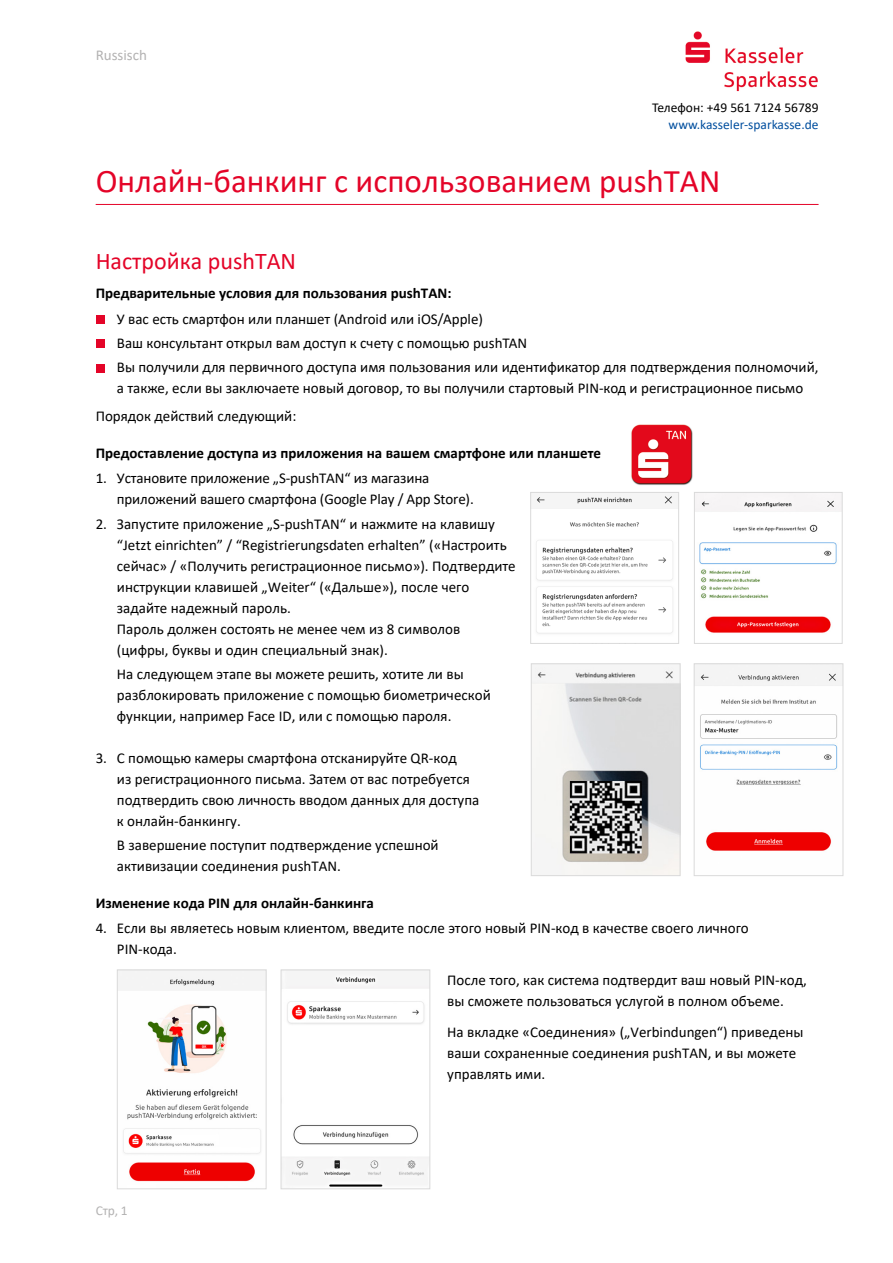
<style>
.page{position:relative;width:893px;height:1263px;background:#fff}
.page>*{position:absolute;margin:0;border:0;box-sizing:border-box;transform-origin:0 0}
.t1{font:33px "Calibri";color:#e40428}
.t2{font:24px "Calibri";color:#e40428}
.t3{font:15px/21px "Calibri";color:#000}
.t4{font:700 15px "Calibri";color:#000}
.t5{font:15px "Calibri";color:#b3b2b2}
.t6{font:13.5px "Calibri";color:#004e9e}
.t7{font:13.5px "Calibri";color:#000}
.t8{font:13.5px "Calibri";color:#b3b2b2}
</style>
<div class="page">
<hr style="left:96px;top:204px;width:723px;height:1px;background:#e40428">
<img style="left:685px;top:31px;width:133px;height:61px">
<div style="left:96px;top:315px;width:9px;height:9px;background:#e40428"></div>
<div style="left:96px;top:339px;width:9px;height:9px;background:#e40428"></div>
<div style="left:96px;top:364px;width:9px;height:9px;background:#e40428"></div>
<img style="left:631px;top:424px;width:62px;height:61px">
<img style="left:532px;top:496px;width:145px;height:138px">
<div style="left:530px;top:492px;width:149px;height:152px;border:1px solid #dadada"></div>
<img style="left:696px;top:494px;width:145px;height:139px">
<div style="left:694px;top:492px;width:149px;height:152px;border:1px solid #dadada"></div>
<img style="left:533px;top:667px;width:145px;height:207px">
<div style="left:531px;top:663px;width:149px;height:213px;border:1px solid #dadada"></div>
<img style="left:119px;top:971px;width:145px;height:211px">
<div style="left:117px;top:969px;width:149px;height:220px;border:1px solid #dadada"></div>
<img style="left:696px;top:665px;width:145px;height:186px">
<div style="left:694px;top:663px;width:149px;height:213px;border:1px solid #dadada"></div>
<img style="left:283px;top:977px;width:145px;height:210px">
<div style="left:281px;top:969px;width:149px;height:220px;border:1px solid #dadada"></div>
<p class="t5" style="left:96px;top:45px;width:53px">Russisch</p>
<p class="t7" style="left:652px;top:98px;width:168px">Телефон: +49 561 7124 56789</p>
<p class="t6" style="left:669px;top:115px;width:151px">www.kasseler-sparkasse.de</p>
<h1 class="t1" style="left:96px;top:158px;width:626px">Онлайн-банкинг с использованием pushTAN</h1>
<h2 class="t2" style="left:96px;top:244px;width:202px">Настройка pushTAN</h2>
<p class="t4" style="left:96px;top:283px;width:357px">Предварительные условия для пользования pushTAN:</p>
<p class="t3" style="left:117px;top:306px;width:703px;line-height:24.5px">У вас есть смартфон или планшет (Android или iOS/Apple)<br>Ваш консультант открыл вам доступ к счету с помощью pushTAN<br>Вы получили для первичного доступа имя пользования или идентификатор для подтверждения полномочий,</p>
<p class="t3" style="left:96px;top:374px;width:709px;line-height:27.3px;text-indent:21px">а также, если вы заключаете новый договор, то вы получили стартовый PIN-код и регистрационное письмо<br>Порядок действий следующий:</p>
<p class="t4" style="left:96px;top:442px;width:507px">Предоставление доступа из приложения на вашем смартфоне или планшете</p>
<p class="t3" style="left:117px;top:467px;width:358px;text-indent:-21px">1. Установите приложение „S-pushTAN“ из магазина приложений вашего смартфона (Google Play / App Store).</p>
<p class="t3" style="left:117px;top:513px;width:400px;text-indent:-21px">2. Запустите приложение „S-pushTAN“ и нажмите на клавишу “Jetzt einrichten” / “Registrierungsdaten erhalten” («Настроить сейчас» / «Получить регистрационное письмо»). Подтвердите инструкции клавишей „Weiter“ («Дальше»), после чего задайте надежный пароль.<br>Пароль должен состоять не менее чем из 8 символов (цифры, буквы и один специальный знак).</p>
<p class="t3" style="left:117px;top:663px;width:375px">На следующем этапе вы можете решить, хотите ли вы разблокировать приложение с помощью биометрической функции, например Face ID, или с помощью пароля.</p>
<p class="t3" style="left:117px;top:747px;width:364px;text-indent:-21px">3. С помощью камеры смартфона отсканируйте QR-код<br>из регистрационного письма. Затем от вас потребуется подтвердить свою личность вводом данных для доступа к онлайн-банкингу.</p>
<p class="t3" style="left:117px;top:834px;width:323px">В завершение поступит подтверждение успешной активизации соединения pushTAN.</p>
<p class="t4" style="left:96px;top:892px;width:280px">Изменение кода PIN для онлайн-банкинга</p>
<p class="t3" style="left:117px;top:917px;width:633px;text-indent:-21px">4. Если вы являетесь новым клиентом, введите после этого новый PIN-код в качестве своего личного<br>PIN-кода.</p>
<p class="t3" style="left:447px;top:969px;width:361px">После того, как система подтвердит ваш новый PIN-код, вы сможете пользоваться услугой в полном объеме.</p>
<p class="t3" style="left:447px;top:1021px;width:358px">На вкладке «Соединения» („Verbindungen“) приведены ваши сохраненные соединения pushTAN, и вы можете управлять ими.</p>
<p class="t8" style="left:96px;top:1201px;width:34px">Стр, 1</p>
</div>
